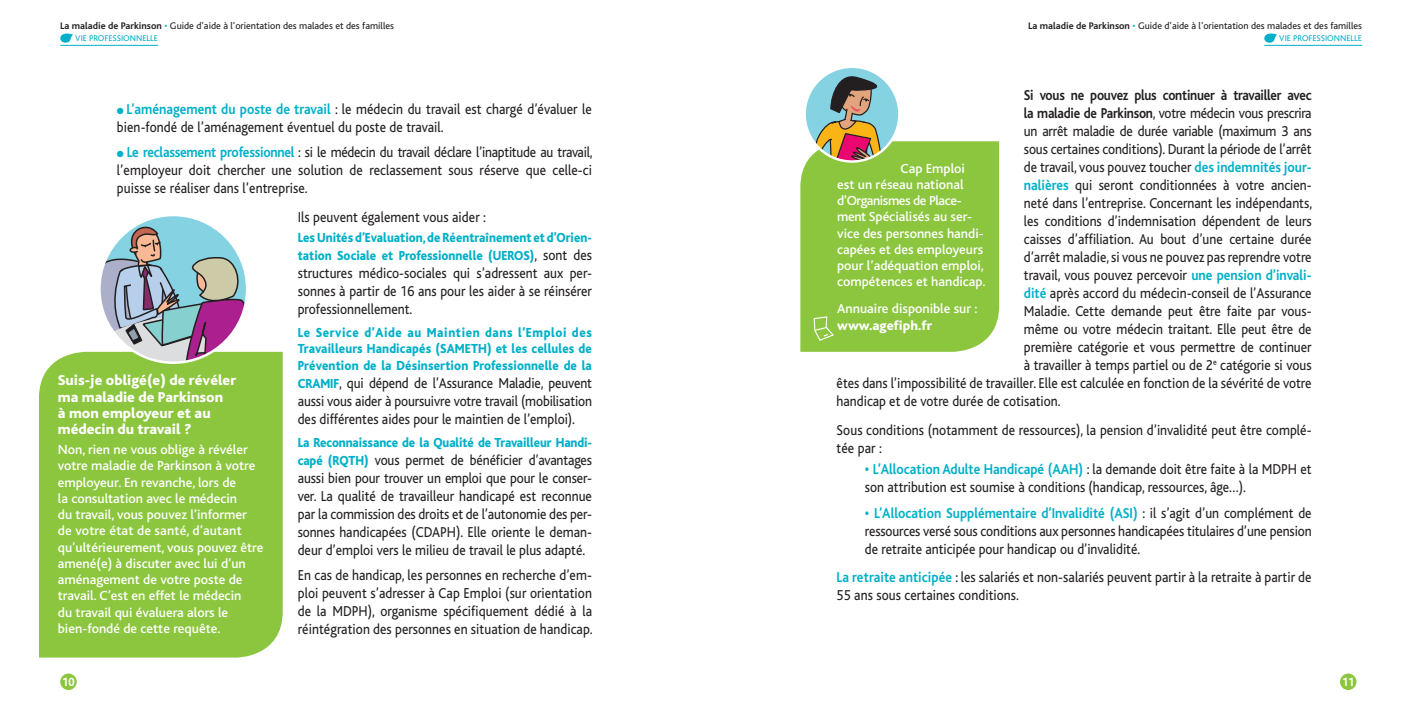
<style>
.page{position:relative;width:1418px;height:709px;background:#fff}
.page>*{position:absolute;margin:0;border:0;box-sizing:border-box;transform-origin:0 0}
.t1{font:15px/18px "Bliss";color:#231f20;text-align:justify;scale:.9 1}
.t2{font:15px "Bliss";letter-spacing:-.02em;color:#231f20;scale:.9 1}
.t3{font:800 15px/16.2px "Bliss";color:#fff}
.t4{font:700 15px "Bliss";letter-spacing:-.02em;color:#231f20;scale:.88 1}
.t5{font:500 13.75px/16.2px "Bliss";color:#fff}
.t6{font:800 13.75px/16.2px "Bliss";color:#00b0c8;scale:.9 1}
.t7{font:800 13.75px "Bliss";color:#fff}
.t8{font:800 12.5px "Bliss";color:#fff;scale:.9 1}
.t9{font:10px "Bliss";color:#231f20}
.t10{font:8.75px "Bliss";color:#00b0c8}
.s1{font-weight:700}
.s2{color:#00b0c8}
.s3{font-weight:700;color:#00b0c8}
.s4{font-weight:400;font-size:15px;color:#231f20}
.s5{font-weight:800;font-size:13.75px;color:#00b0c8}
</style>
<div class="page">
<div style="left:1339px;top:673px;width:17px;height:17px;background:#8bc63e;border-radius:50%"></div>
<div style="left:60px;top:673px;width:17px;height:17px;background:#8bc63e;border-radius:50%"></div>
<hr style="left:1264px;top:45px;width:97px;height:1px;background:#00b0c8">
<svg style="left:1264px;top:33px;width:13px;height:10px"></svg>
<hr style="left:60px;top:45px;width:98px;height:1px;background:#00b0c8">
<svg style="left:60px;top:33px;width:13px;height:10px"></svg>
<div style="left:39px;top:352px;width:244px;height:305px;background:#8bc63e"></div>
<div style="left:800px;top:141px;width:199px;height:211px;background:#8bc63e"></div>
<svg style="left:803px;top:68px;width:97px;height:95px"></svg>
<svg style="left:813px;top:316px;width:22px;height:26px"></svg>
<svg style="left:99px;top:217px;width:148px;height:146px"></svg>
<p class="t9" style="left:60px;top:20px;width:335px"><span class="s1">La maladie de Parkinson</span> <span class="s2">•</span> Guide d’aide à l’orientation des malades et des familles</p>
<p class="t10" style="left:75px;top:34px;width:84px">VIE PROFESSIONNELLE</p>
<p class="t1" style="left:117px;top:101px;width:529px"><span class="s2">●</span> <span class="s3">L’aménagement du poste de travail</span> : le médecin du travail est chargé d’évaluer le bien-fondé de l’aménagement éventuel du poste de travail.</p>
<p class="t1" style="left:117px;top:144px;width:530px"><span class="s2">●</span> <span class="s3">Le reclassement professionnel</span> : si le médecin du travail déclare l’inaptitude au travail, l’employeur doit chercher une solution de reclassement sous réserve que celle-ci puisse se réaliser dans l’entreprise.</p>
<p class="t1" style="left:298px;top:208px;width:211px">Ils peuvent également vous aider :</p>
<p class="t6" style="left:298px;top:229px;width:328px;line-height:18px">Les Unités d’Evaluation, de Réentraînement et d’Orien&shy;tation Sociale et Professionnelle (UEROS)<span class="s4">, sont des</span></p>
<p class="t1" style="left:298px;top:264px;width:328px">structures médico-sociales qui s’adressent aux per&shy;sonnes à partir de 16 ans pour les aider à se réinsérer professionnellement.</p>
<p class="t6" style="left:298px;top:325px;width:328px;text-align:justify">Le Service d’Aide au Maintien dans l’Emploi des Travailleurs Handicapés (SAMETH) et les cellules de Prévention de la Désinsertion Professionnelle de la</p>
<p class="t1" style="left:298px;top:374px;width:328px"><span class="s5">CRAMIF</span>, qui dépend de l’Assurance Maladie, peuvent aussi vous aider à poursuivre votre travail (mobilisation des différentes aides pour le maintien de l’emploi).</p>
<p class="t6" style="left:298px;top:435px;width:328px">La Reconnaissance de la Qualité de Travailleur Handi-</p>
<p class="t1" style="left:298px;top:451px;width:328px"><span class="s5">capé (RQTH)</span> vous permet de bénéficier d’avantages aussi bien pour trouver un emploi que pour le conser&shy;ver. La qualité de travailleur handicapé est reconnue par la commission des droits et de l’autonomie des per&shy;sonnes handicapées (CDAPH). Elle oriente le deman&shy;deur d’emploi vers le milieu de travail le plus adapté.</p>
<p class="t1" style="left:298px;top:566px;width:329px">En cas de handicap, les personnes en recherche d’em&shy;ploi peuvent s’adresser à Cap Emploi (sur orientation de la MDPH), organisme spécifiquement dédié à la réintégration des personnes en situation de handicap.</p>
<p class="t3" style="left:58px;top:373px;width:180px">Suis-je obligé(e) de révéler ma maladie de Parkinson<br>à mon employeur et au médecin du travail ?</p>
<p class="t5" style="left:58px;top:441px;width:207px">Non, rien ne vous oblige à révéler votre maladie de Parkinson à votre employeur. En revanche, lors de<br>la consultation avec le médecin<br>du travail, vous pouvez l’informer de votre état de santé, d’autant qu’ultérieurement, vous pouvez être amené(e) à discuter avec lui d’un aménagement de votre poste de travail. C’est en effet le médecin<br>du travail qui évaluera alors le bien-fondé de cette requête.</p>
<p class="t9" style="left:1028px;top:20px;width:335px"><span class="s1">La maladie de Parkinson</span> <span class="s2">•</span> Guide d’aide à l’orientation des malades et des familles</p>
<p class="t10" style="left:1279px;top:34px;width:84px">VIE PROFESSIONNELLE</p>
<p class="t4" style="left:1023px;top:87px;width:328px">Si vous ne pouvez plus continuer à travailler avec</p>
<p class="t2" style="left:1023px;top:105px;width:321px"><span class="s1">la maladie de Parkinson</span>, votre médecin vous prescrira</p>
<p class="t2" style="left:1023px;top:123px;width:321px">un arrêt maladie de durée variable (maximum 3 ans</p>
<p class="t1" style="left:1023px;top:140px;width:321px">sous certaines conditions). Durant la période de l’arrêt</p>
<p class="t1" style="left:1023px;top:158px;width:321px">de travail, vous pouvez toucher <span class="s3">des indemnités jour-</span></p>
<p class="t1" style="left:1023px;top:176px;width:321px"><span class="s3">nalières</span> qui seront conditionnées à votre ancien-</p>
<p class="t1" style="left:1023px;top:194px;width:322px">neté dans l’entreprise. Concernant les indépendants,</p>
<p class="t1" style="left:1023px;top:212px;width:321px">les conditions d’indemnisation dépendent de leurs</p>
<p class="t1" style="left:1023px;top:230px;width:321px">caisses d’affiliation. Au bout d’une certaine durée</p>
<p class="t1" style="left:1023px;top:248px;width:321px">d’arrêt maladie, si vous ne pouvez pas reprendre votre</p>
<p class="t1" style="left:1023px;top:266px;width:321px">travail, vous pouvez percevoir <span class="s3">une pension d’invali-</span></p>
<p class="t1" style="left:1023px;top:284px;width:321px"><span class="s3">dité</span> après accord du médecin-conseil de l’Assurance</p>
<p class="t1" style="left:1023px;top:302px;width:321px">Maladie. Cette demande peut être faite par vous-</p>
<p class="t1" style="left:1023px;top:320px;width:321px">même ou votre médecin traitant. Elle peut être de</p>
<p class="t1" style="left:1023px;top:338px;width:321px">première catégorie et vous permettre de continuer</p>
<p class="t1" style="left:1023px;top:356px;width:321px">à travailler à temps partiel ou de 2<sup>e</sup> catégorie si vous</p>
<p class="t1" style="left:836px;top:374px;width:529px">êtes dans l’impossibilité de travailler. Elle est calculée en fonction de la sévérité de votre</p>
<p class="t1" style="left:836px;top:392px;width:250px">handicap et de votre durée de cotisation.</p>
<p class="t1" style="left:836px;top:421px;width:529px">Sous conditions (notamment de ressources), la pension d’invalidité peut être complé&shy;tée par :</p>
<p class="t1" style="left:865px;top:461px;width:498px"><span class="s3">• L’Allocation Adulte Handicapé (AAH)</span> : la demande doit être faite à la MDPH et son attribution est soumise à conditions (handicap, ressources, âge…).</p>
<p class="t1" style="left:865px;top:504px;width:498px"><span class="s3">• L’Allocation Supplémentaire d’Invalidité (ASI)</span> : il s’agit d’un complément de ressources versé sous conditions aux personnes handicapées titulaires d’une pension de retraite anticipée pour handicap ou d’invalidité.</p>
<p class="t1" style="left:836px;top:568px;width:529px"><span class="s3">La retraite anticipée</span> : les salariés et non-salariés peuvent partir à la retraite à partir de<br>55 ans sous certaines conditions.</p>
<p class="t5" style="left:837px;top:160px;width:150px;text-indent:63px">Cap Emploi est un réseau national d’Organismes de Place&shy;ment Spécialisés au ser&shy;vice des personnes handi&shy;capées et des employeurs pour l’adéquation emploi, compétences et handicap.</p>
<p class="t5" style="left:837px;top:301px;width:142px">Annuaire disponible sur :</p>
<p class="t7" style="left:837px;top:318px;width:96px">www.agefiph.fr</p>
<p class="t8" style="left:62px;top:675px;width:15px">10</p>
<p class="t8" style="left:1341px;top:675px;width:15px">11</p>
</div>
